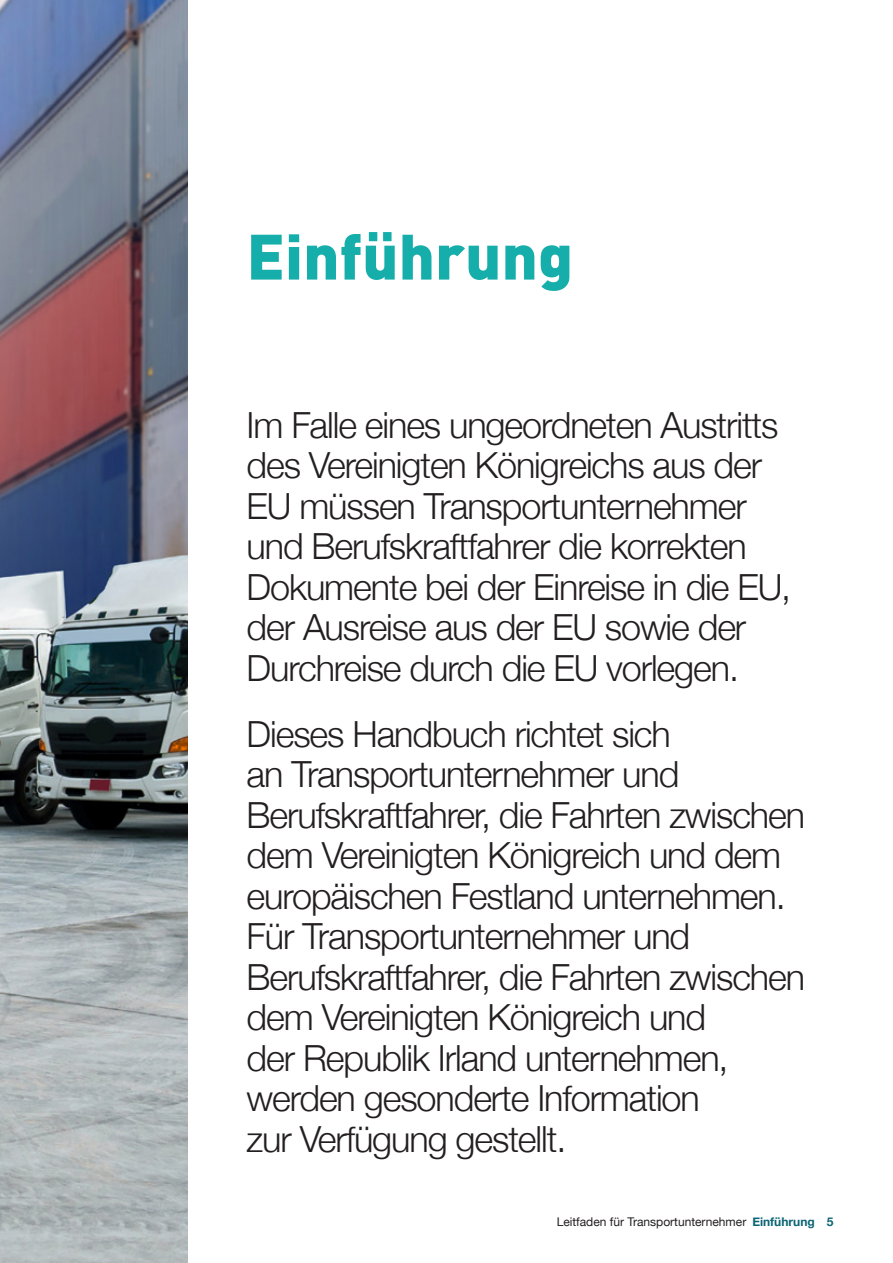
<style>
.page{position:relative;width:893px;height:1263px;background:#fff}
.page>*{position:absolute;margin:0;border:0;box-sizing:border-box;transform-origin:0 0}
.Brexit_head_A{font:900 63px "DINOT";color:#15aeaa}
.Brexit_main_intro{font:300 36px/40.5px "Helvetica Neue";letter-spacing:-.03em;color:#231f20}
.t1{font:12px "Helvetica Neue";color:#231f20}
.s1{font-weight:700;color:#0a6473}
</style>
<div class="page">
<img style="left:0;top:0;width:187px;height:1263px">
<p class="Brexit_head_A" style="left:247px;top:206px;width:328px">Einführung</p>
<p class="Brexit_main_intro" style="left:247px;top:404px;width:546px">Im Falle eines ungeordneten Austritts des Vereinigten Königreichs aus der EU müssen Transportunternehmer und Berufskraftfahrer die korrekten Dokumente bei der Einreise in die EU, der Ausreise aus der EU sowie der Durchreise durch die EU vorlegen.</p>
<p class="Brexit_main_intro" style="left:247px;top:713px;width:560px">Dieses Handbuch richtet sich<br>an Transportunternehmer und Berufskraftfahrer, die Fahrten zwischen dem Vereinigten Königreich und dem europäischen Festland unternehmen.<br>Für Transportunternehmer und Berufskraftfahrer, die Fahrten zwischen dem Vereinigten Königreich und<br>der Republik Irland unternehmen, werden gesonderte Information<br>zur Verfügung gestellt.</p>
<p class="t1" style="left:557px;top:1213px;width:278px">Leitfaden für Transportunternehmer <span class="s1">Einführung 5</span></p>
</div>
